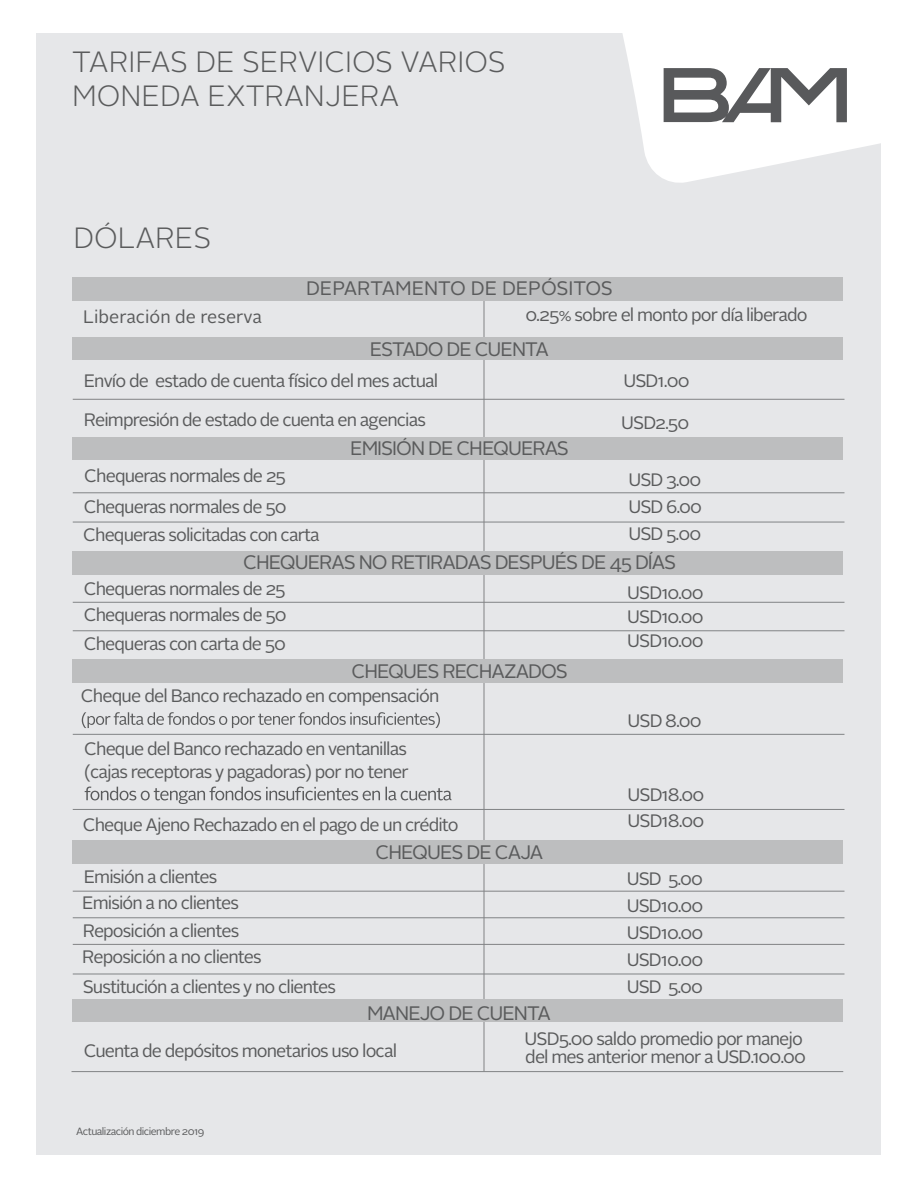
<style>
.page{position:relative;width:918px;height:1188px;background:#fff}
.page>*{position:absolute;margin:0;border:0;box-sizing:border-box;transform-origin:0 0}
.t1{font:300 29.25px/33.8px "Alright Sans";color:#5a5b5c}
.t2{font:19.5px "Alright Sans";letter-spacing:-.05em;color:#5a5b5c}
.t3{font:19.5px "Alright Sans";color:#5a5b5c}
.t4{font:18px/27px "Alright Sans";letter-spacing:-.05em;color:#5a5b5c}
.t5{font:18px "Alright Sans";color:#5a5b5c}
.t6{font:10.5px "Alright Sans";letter-spacing:-.05em;color:#5a5b5c}
</style>
<div class="page">
<div style="left:37px;top:33px;width:844px;height:1122px;background:#e6e7e9"></div>
<svg style="left:622px;top:33px;width:259px;height:150px;fill:#fff"></svg>
<svg style="left:664px;top:68px;width:183px;height:54px;background:#a9a9aa"></svg>
<hr style="left:484px;top:280px;width:1px;height:791px;background:#818385">
<div style="left:72px;top:337px;width:771px;height:23px;background:#bdbebf"></div>
<div style="left:72px;top:437px;width:771px;height:23px;background:#bdbebf"></div>
<div style="left:72px;top:551px;width:771px;height:23px;background:#bdbebf"></div>
<div style="left:72px;top:659px;width:771px;height:23px;background:#bdbebf"></div>
<div style="left:72px;top:841px;width:771px;height:23px;background:#bdbebf"></div>
<hr style="left:73px;top:492px;width:771px;height:1px;background:#818385">
<hr style="left:73px;top:522px;width:771px;height:1px;background:#818385">
<hr style="left:73px;top:602px;width:771px;height:1px;background:#818385">
<hr style="left:73px;top:630px;width:771px;height:1px;background:#818385">
<hr style="left:73px;top:734px;width:771px;height:1px;background:#818385">
<hr style="left:73px;top:809px;width:771px;height:1px;background:#818385">
<hr style="left:73px;top:891px;width:771px;height:1px;background:#818385">
<hr style="left:73px;top:917px;width:771px;height:1px;background:#818385">
<hr style="left:73px;top:944px;width:771px;height:1px;background:#818385">
<hr style="left:73px;top:974px;width:771px;height:1px;background:#818385">
<div style="left:72px;top:277px;width:771px;height:23px;background:#bdbebf"></div>
<hr style="left:73px;top:399px;width:771px;height:1px;background:#818385">
<svg style="left:82px;top:712px;width:358px;height:16px"></svg>
<svg style="left:85px;top:787px;width:366px;height:17px"></svg>
<hr style="left:72px;top:1071px;width:771px;height:1px;background:#818385">
<div style="left:72px;top:999px;width:771px;height:23px;background:#bdbebf"></div>
<h1 class="t1" style="left:72px;top:46px;width:435px">TARIFAS DE SERVICIOS VARIOS<br>MONEDA EXTRANJERA</h1>
<h1 class="t1" style="left:73px;top:222px;width:139px">DÓLARES</h1>
<p class="t5" style="left:83px;top:304px;width:180px">Liberación de reserva</p>
<p class="t3" style="left:306px;top:275px;width:308px">DEPARTAMENTO DE DEPÓSITOS</p>
<p class="t4" style="left:525px;top:302px;width:284px">0.25% sobre el monto por día liberado</p>
<p class="t2" style="left:370px;top:336px;width:181px">ESTADO DE CUENTA</p>
<p class="t4" style="left:84px;top:368px;width:356px">Envío de estado de cuenta físico del mes actual</p>
<p class="t4" style="left:623px;top:368px;width:68px">USD1.00</p>
<p class="t4" style="left:84px;top:407px;width:344px">Reimpresión de estado de cuenta en agencias</p>
<p class="t2" style="left:350px;top:435px;width:220px">EMISIÓN DE CHEQUERAS</p>
<p class="t4" style="left:621px;top:410px;width:70px">USD2.50</p>
<p class="t4" style="left:84px;top:460px;width:204px;line-height:31.5px">Chequeras normales de 25<br>Chequeras normales de 50</p>
<p class="t4" style="left:83px;top:521px;width:238px">Chequeras solicitadas con carta</p>
<p class="t4" style="left:84px;top:575px;width:204px;line-height:26.5px">Chequeras normales de 25<br>Chequeras normales de 50</p>
<p class="t4" style="left:84px;top:630px;width:204px">Chequeras con carta de 50</p>
<p class="t4" style="left:81px;top:683px;width:360px">Cheque del Banco rechazado en compensación</p>
<p class="t4" style="left:84px;top:738px;width:326px;line-height:22.5px">Cheque del Banco rechazado en ventanillas (cajas receptoras y pagadoras) por no tener</p>
<p class="t4" style="left:83px;top:812px;width:377px">Cheque Ajeno Rechazado en el pago de un crédito</p>
<p class="t4" style="left:82px;top:864px;width:181px">Emisión a clientes<br>Emisión a no clientes<br>Reposición a clientes<br>Reposición a no clientes</p>
<p class="t4" style="left:83px;top:973px;width:255px">Sustitución a clientes y no clientes</p>
<p class="t4" style="left:628px;top:467px;width:75px;text-align:justify">USD 3.00<br>USD 6.00<br>USD 5.00</p>
<p class="t2" style="left:243px;top:549px;width:434px">CHEQUERAS NO RETIRADAS DESPUÉS DE 45 DÍAS</p>
<p class="t4" style="left:627px;top:581px;width:78px;line-height:24px;text-align:justify">USD10.00<br>USD10.00<br>USD10.00</p>
<p class="t2" style="left:352px;top:658px;width:218px">CHEQUES RECHAZADOS</p>
<p class="t4" style="left:628px;top:708px;width:76px">USD 8.00</p>
<p class="t4" style="left:628px;top:782px;width:78px;line-height:25.5px">USD18.00<br>USD18.00</p>
<p class="t2" style="left:376px;top:839px;width:169px">CHEQUES DE CAJA</p>
<p class="t4" style="left:627px;top:866px;width:78px;text-align:justify">USD 5.00<br>USD10.00<br>USD10.00<br>USD10.00<br>USD 5.00</p>
<p class="t2" style="left:367px;top:1000px;width:185px">MANEJO DE CUENTA</p>
<p class="t4" style="left:84px;top:1038px;width:315px">Cuenta de depósitos monetarios uso local</p>
<p class="t4" style="left:525px;top:1030px;width:283px;line-height:18px">USD5.00 saldo promedio por manejo del mes anterior menor a USD.100.00</p>
<p class="t6" style="left:76px;top:1125px;width:130px">Actualización diciembre 2019</p>
</div>
